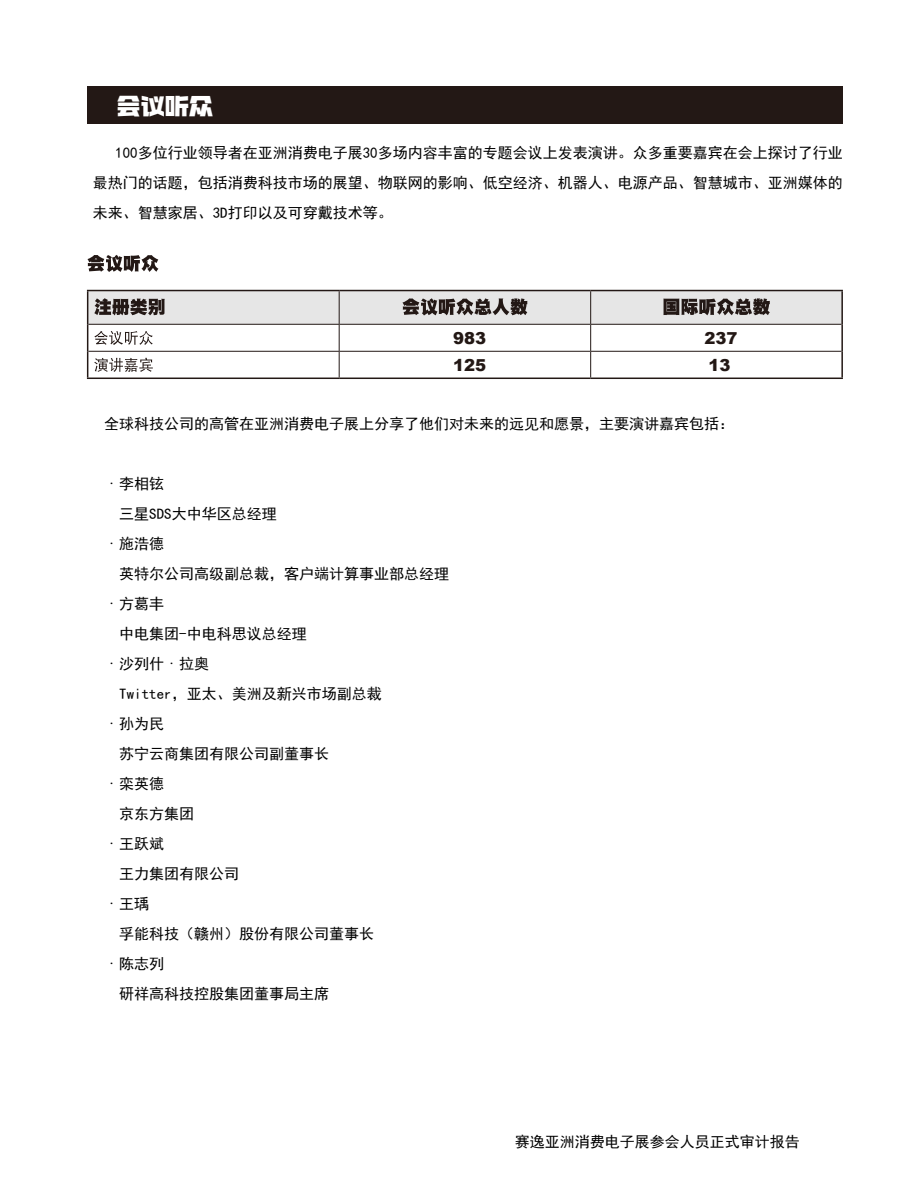
<style>
.page{position:relative;width:918px;height:1188px;background:#fff}
.page>*{position:absolute;margin:0;border:0;box-sizing:border-box;transform-origin:0 0}
.t1{font:22.5px "Aa Wei Lai Hei 95";color:#fff;scale:1.07 1}
.t2{font:900 16.5px "Arial";color:#231815}
.t3{font:15px/30px "Sim Hei";color:#000;text-align:justify}
.s1{font-family:"Adobe Song Std";font-weight:300}
</style>
<div class="page">
<div style="left:87px;top:86px;width:756px;height:37px;background:#231815"></div>
<svg style="left:87px;top:255px;width:71px;height:17px"></svg>
<hr style="left:87px;top:290px;width:252px;height:1px;background:#231815">
<hr style="left:339px;top:290px;width:252px;height:1px;background:#231815">
<hr style="left:591px;top:290px;width:252px;height:1px;background:#231815">
<hr style="left:841px;top:291px;width:2px;height:33px;background:#231815">
<hr style="left:841px;top:324px;width:2px;height:27px;background:#231815">
<hr style="left:841px;top:351px;width:2px;height:27px;background:#231815">
<hr style="left:87px;top:378px;width:252px;height:1px;background:#231815">
<hr style="left:339px;top:378px;width:252px;height:1px;background:#231815">
<hr style="left:591px;top:378px;width:252px;height:1px;background:#231815">
<svg style="left:87px;top:291px;width:755px;height:87px"></svg>
<h1 class="t1" style="left:117px;top:95px;width:92px">会议听众</h1>
<p class="t3" style="left:93px;top:138px;width:752px;text-indent:23px">100多位行业领导者在亚洲消费电子展30多场内容丰富的专题会议上发表演讲。众多重要嘉宾在会上探讨了行业最热门的话题，包括消费科技市场的展望、物联网的影响、低空经济、机器人、电源产品、智慧城市、亚洲媒体的未来、智慧家居、3D打印以及可穿戴技术等。</p>
<p class="t2" style="left:453px;top:326px;width:35px">983</p>
<p class="t2" style="left:705px;top:326px;width:35px">237</p>
<p class="t2" style="left:453px;top:353px;width:35px">125</p>
<p class="t2" style="left:709px;top:353px;width:24px">13</p>
<p class="t3" style="left:104px;top:408px;width:632px">全球科技公司的高管在亚洲消费电子展上分享了他们对未来的远见和愿景，主要演讲嘉宾包括：</p>
<p class="t3" style="left:104px;top:468px;width:61px"><span class="s1">·</span>李相铉</p>
<p class="t3" style="left:119px;top:498px;width:159px">三星SDS大中华区总经理</p>
<p class="t3" style="left:104px;top:528px;width:61px"><span class="s1">·</span>施浩德</p>
<p class="t3" style="left:119px;top:558px;width:332px">英特尔公司高级副总裁，客户端计算事业部总经理</p>
<p class="t3" style="left:104px;top:588px;width:61px"><span class="s1">·</span>方葛丰</p>
<p class="t3" style="left:119px;top:618px;width:189px">中电集团-中电科思议总经理</p>
<p class="t3" style="left:104px;top:648px;width:106px"><span class="s1">·</span>沙列什<span class="s1">·</span>拉奥</p>
<p class="t3" style="left:119px;top:678px;width:264px">Twitter，亚太、美洲及新兴市场副总裁</p>
<p class="t3" style="left:104px;top:708px;width:61px"><span class="s1">·</span>孙为民</p>
<p class="t3" style="left:119px;top:738px;width:211px">苏宁云商集团有限公司副董事长</p>
<p class="t3" style="left:104px;top:768px;width:61px"><span class="s1">·</span>栾英德</p>
<p class="t3" style="left:119px;top:798px;width:76px">京东方集团</p>
<p class="t3" style="left:104px;top:828px;width:61px"><span class="s1">·</span>王跃斌</p>
<p class="t3" style="left:119px;top:858px;width:121px">王力集团有限公司</p>
<p class="t3" style="left:104px;top:888px;width:47px"><span class="s1">·</span>王瑀</p>
<p class="t3" style="left:119px;top:918px;width:256px">孚能科技（赣州）股份有限公司董事长</p>
<p class="t3" style="left:104px;top:948px;width:61px"><span class="s1">·</span>陈志列</p>
<p class="t3" style="left:119px;top:978px;width:211px">研祥高科技控股集团董事局主席</p>
<p class="t3" style="left:515px;top:1127px;width:287px">赛逸亚洲消费电子展参会人员正式审计报告</p>
</div>
